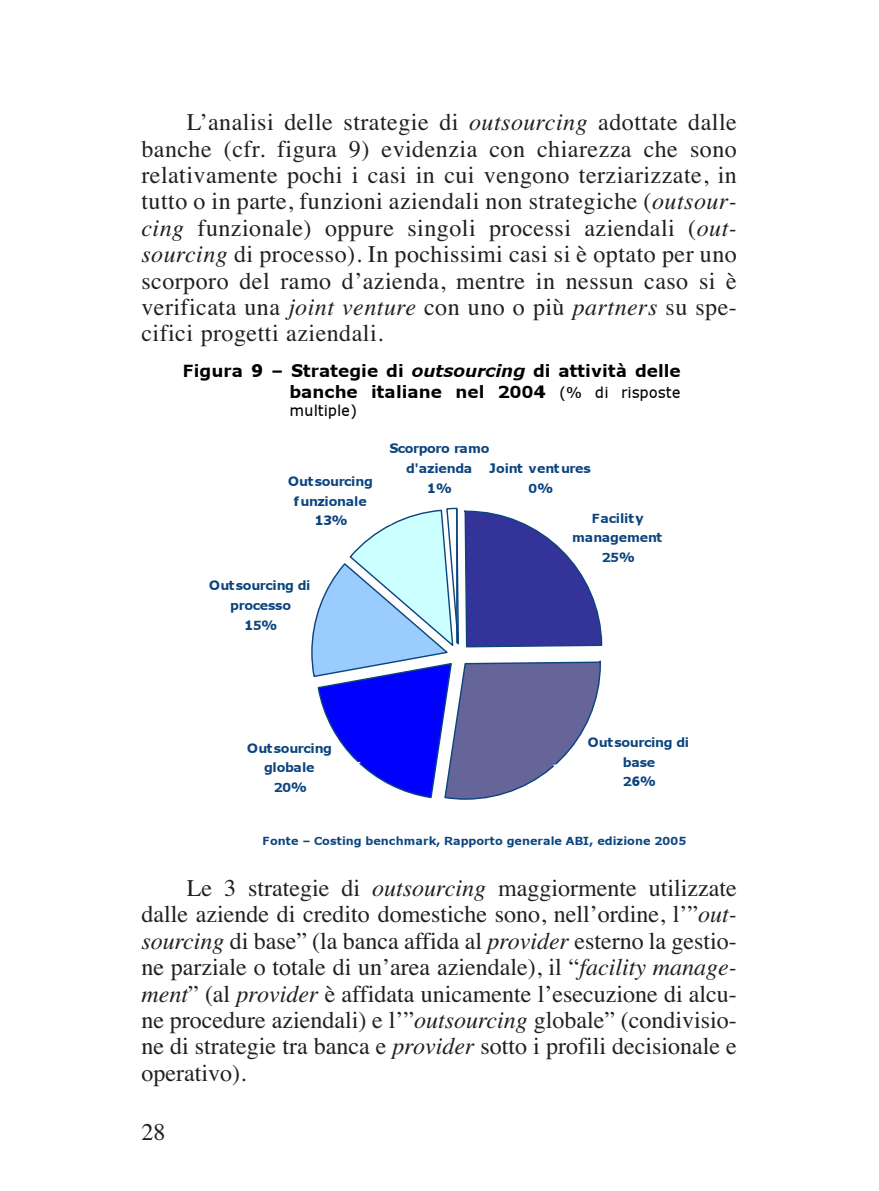
<style>
.page{position:relative;width:879px;height:1191px;background:#fff}
.page>*{position:absolute;margin:0;border:0;box-sizing:border-box;transform-origin:0 0}
.t1{font:24px/26.4px "Times";color:#231f20;text-align:justify}
.t2{font:17px/20.8px "Verdana Bold+T42+RYHUSH";color:#000;text-align:right}
.t3{font:15px "Verdana+T42+WYUVCB";color:#000}
.t4{font:12.6px/19.8px "Verdana Bold+T42+RYHUSH";letter-spacing:-.03em;color:#0b447e;text-align:center}
.t5{font:12.6px/19.8px "Verdana Bold+T42+RYHUSH";letter-spacing:-.01em;color:#0b447e;text-align:center}
.t6{font:11.2px "Verdana Bold+T42+RYHUSH";color:#0b447e}
.s1{font-style:italic}
.s2{font-family:"Verdana Bold Italic+T42+NBXYXV"}
.s3{font-family:"Verdana+T42+WYUVCB";font-size:15px}
</style>
<div class="page">
<svg style="left:311px;top:580px;width:292px;height:220px"></svg>
<svg style="left:332px;top:507px;width:254px;height:264px"></svg>
<p class="t1" style="left:141px;top:111px;width:597px;text-indent:45px">L’analisi delle strategie di <span class="s1">outsourcing</span> adottate dalle banche (cfr. figura 9) evidenzia con chiarezza che sono relativamente pochi i casi in cui vengono terziarizzate, in tutto o in parte, funzioni aziendali non strategiche (<span class="s1">outsour&shy;cing</span> funzionale) oppure singoli processi aziendali (<span class="s1">out&shy;sourcing</span> di processo). In pochissimi casi si è optato per uno scorporo del ramo d’azienda, mentre in nessun caso si è verificata una <span class="s1">joint venture</span> con uno o più <span class="s1">partners</span> su spe&shy;cifici progetti aziendali.</p>
<p class="t2" style="left:183px;top:362px;width:499px">Figura 9 – Strategie di <span class="s2">outsourcing</span> di attività delle banche italiane nel 2004 <span class="s3">(% di risposte</span></p>
<p class="t3" style="left:289px;top:402px;width:69px">multiple)</p>
<p class="t4" style="left:288px;top:472px;width:86px">Outsourcing f unzionale<br>13%</p>
<p class="t4" style="left:209px;top:577px;width:103px">Outsourcing di processo<br>15%</p>
<p class="t4" style="left:389px;top:440px;width:102px">Scorporo ramo d'azienda<br>1%</p>
<p class="t5" style="left:489px;top:460px;width:103px">Joint ventures<br>0%</p>
<p class="t5" style="left:572px;top:509px;width:92px">Facility management<br>25%</p>
<p class="t4" style="left:247px;top:739px;width:86px">Outsourcing globale<br>20%</p>
<p class="t4" style="left:588px;top:733px;width:103px">Outsourcing di base<br>26%</p>
<p class="t6" style="left:263px;top:837px;width:425px">Fonte – Costing benchmark, Rapporto generale ABI, edizione 2005</p>
<p class="t1" style="left:141px;top:877px;width:597px;text-indent:45px">Le 3 strategie di <span class="s1">outsourcing</span> maggiormente utilizzate dalle aziende di credito domestiche sono, nell’ordine, l’”<span class="s1">out&shy;sourcing</span> di base” (la banca affida al <span class="s1">provider</span> esterno la gestio&shy;ne parziale o totale di un’area aziendale), il “<span class="s1">facility manage&shy;ment</span>” (al <span class="s1">provider</span> è affidata unicamente l’esecuzione di alcu&shy;ne procedure aziendali) e l’”<span class="s1">outsourcing</span> globale” (condivisio&shy;ne di strategie tra banca e <span class="s1">provider</span> sotto i profili decisionale e operativo).</p>
<p class="t1" style="left:141px;top:1120px;width:25px">28</p>
</div>
